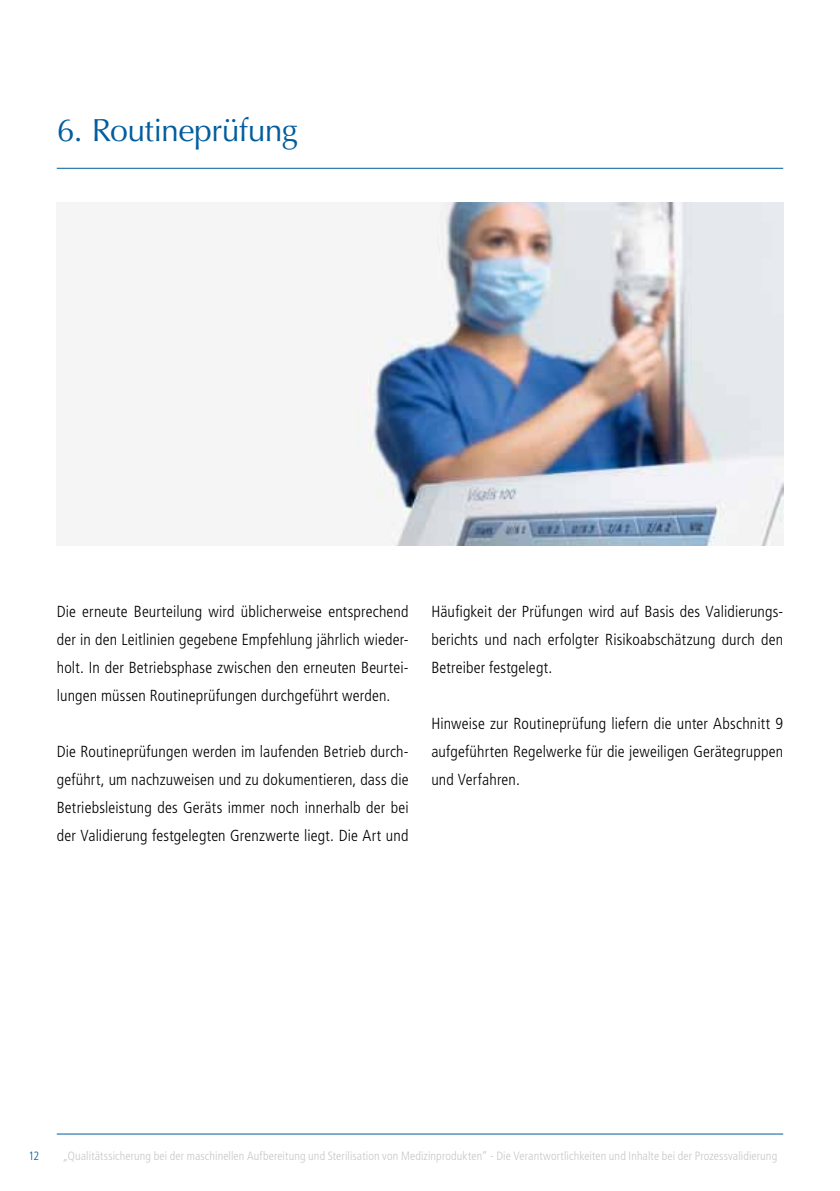
<style>
.page{position:relative;width:840px;height:1191px;background:#fff}
.page>*{position:absolute;margin:0;border:0;box-sizing:border-box;transform-origin:0 0}
.t1{font:32px "Optima LT Std";letter-spacing:-.015em;color:#005d9f}
.t2{font:300 condensed 16px/28px "Frutiger LT Std";letter-spacing:.01em;color:#000;text-align:justify}
.t3{font:300 condensed 12px "Frutiger LT Std";letter-spacing:.01em;color:#c6c7c8}
.t4{font:300 condensed 12px "Frutiger LT Std";color:#005d9f}
</style>
<div class="page">
<hr style="left:57px;top:168px;width:725px;height:1px;background:#005d9f">
<hr style="left:57px;top:1133px;width:725px;height:1px;background:#005d9f">
<img style="left:354px;top:203px;width:428px;height:343px">
<h1 class="t1" style="left:57px;top:111px;width:242px">6. Routineprüfung</h1>
<p class="t2" style="left:57px;top:597px;width:353px">Die erneute Beurteilung wird üblicherweise entsprechend der in den Leitlinien gegebene Empfehlung jährlich wieder&shy;holt. In der Betriebsphase zwischen den erneuten Beurtei&shy;lungen müssen Routineprüfungen durchgeführt werden.</p>
<p class="t2" style="left:57px;top:737px;width:353px">Die Routineprüfungen werden im laufenden Betrieb durch&shy;geführt, um nachzuweisen und zu dokumentieren, dass die Betriebsleistung des Geräts immer noch innerhalb der bei der Validierung festgelegten Grenzwerte liegt. Die Art und</p>
<p class="t2" style="left:431px;top:597px;width:353px">Häufigkeit der Prüfungen wird auf Basis des Validierungs&shy;berichts und nach erfolgter Risikoabschätzung durch den Betreiber festgelegt.</p>
<p class="t2" style="left:431px;top:709px;width:353px">Hinweise zur Routineprüfung liefern die unter Abschnitt 9 aufgeführten Regelwerke für die jeweiligen Gerätegruppen und Verfahren.</p>
<p class="t4" style="left:28px;top:1149px;width:12px">12</p>
<p class="t3" style="left:62px;top:1149px;width:715px">„Qualitätssicherung bei der maschinellen Aufbereitung und Sterilisation von Medizinprodukten“ - Die Verantwortlichkeiten und Inhalte bei der Prozessvalidierung</p>
</div>
